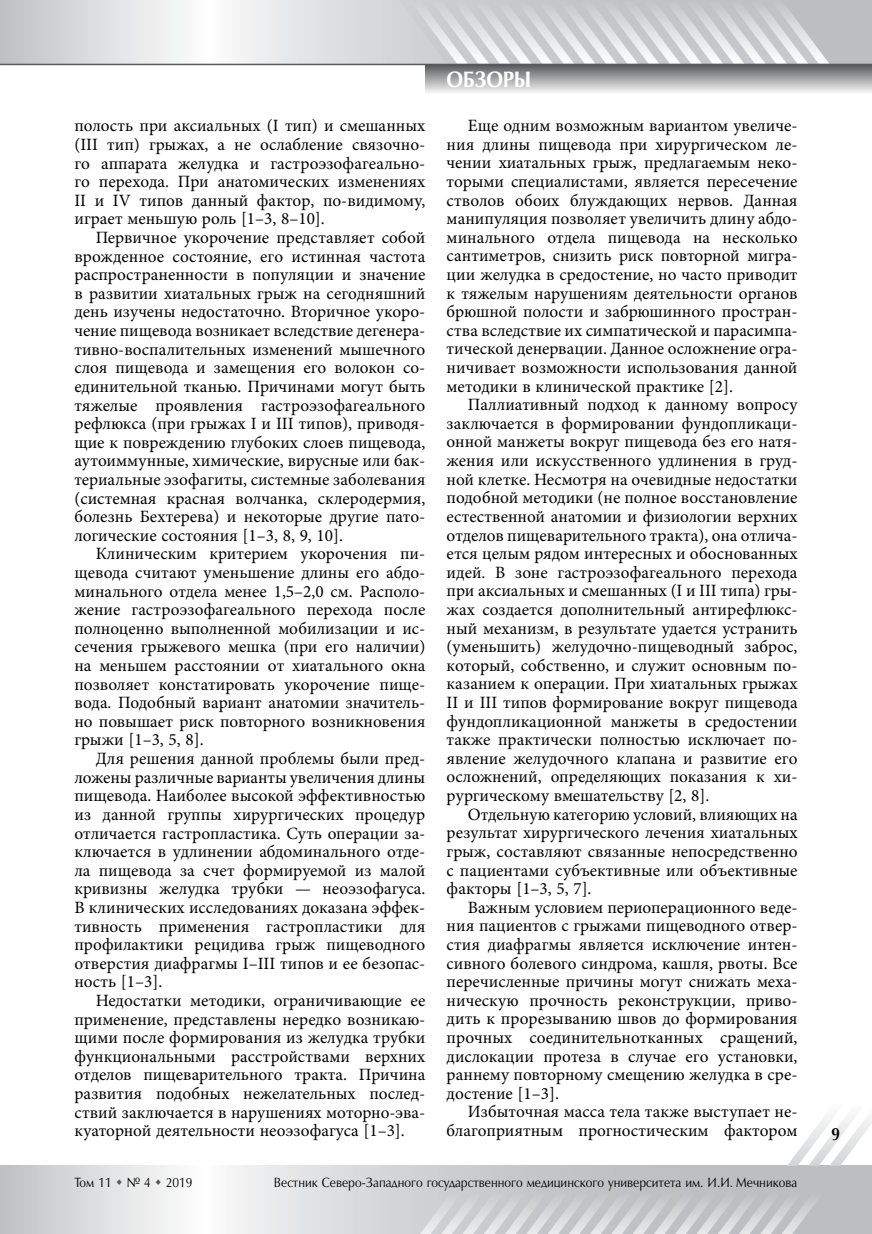
<style>
.page{position:relative;width:872px;height:1234px;background:#fff}
.page>*{position:absolute;margin:0;border:0;box-sizing:border-box;transform-origin:0 0}
.t1{font:700 22.5px "Optimum AP";color:#fff;scale:.9 1}
.t2{font:700 18px "Optimum AP";color:#000;scale:.85 1}
.t3{font:17.25px/18.6px "Minion Pro";color:#000;text-align:justify}
.t4{font:13.5px "Optimum AP";color:#000;scale:.9 1}
</style>
<div class="page">
<svg style="left:0;top:0;width:872px;height:64px"></svg>
<svg style="left:0;top:1165px;width:404px;height:68px"></svg>
<div style="left:425px;top:64px;width:447px;height:30px;background:linear-gradient(to bottom,#555658,#f4f4f4)"></div>
<svg style="left:383px;top:0;width:446px;height:64px;background:#d1d2d4"></svg>
<hr style="left:0;top:64px;width:872px;height:1px;background:#58595b">
<svg style="left:404px;top:1116px;width:468px;height:117px"></svg>
<div style="left:862px;top:1130px;width:10px;height:28px;background:#fff"></div>
<svg style="left:117px;top:1178px;width:5px;height:6px"></svg>
<svg style="left:156px;top:1178px;width:5px;height:6px"></svg>
<p class="t3" style="left:74px;top:117px;width:352px">полость при аксиальных (I тип) и смешанных (III тип) грыжах, а не ослабление связочно&shy;го аппарата желудка и гастроэзофагеально&shy;го перехода. При анатомических изменениях II и IV типов данный фактор, по-видимому, играет меньшую роль [1–3, 8–10].</p>
<p class="t3" style="left:74px;top:228px;width:352px;text-indent:21px">Первичное укорочение представляет собой врожденное состояние, его истинная частота распространенности в популяции и значение в развитии хиатальных грыж на сегодняшний день изучены недостаточно. Вторичное укоро&shy;чение пищевода возникает вследствие дегенера&shy;тивно-воспалительных изменений мышечного слоя пищевода и замещения его волокон со&shy;единительной тканью. Причинами могут быть тяжелые проявления гастроэзофагеального рефлюкса (при грыжах I и III типов), приводя&shy;щие к повреждению глубоких слоев пищевода, аутоиммунные, химические, вирусные или бак&shy;териальные эзофагиты, системные заболевания (системная красная волчанка, склеродермия, болезнь Бехтерева) и некоторые другие пато&shy;логические состояния [1–3, 8, 9, 10].</p>
<p class="t3" style="left:74px;top:544px;width:352px;text-indent:21px">Клиническим критерием укорочения пи&shy;щевода считают уменьшение длины его абдо&shy;минального отдела менее 1,5–2,0 см. Располо&shy;жение гастроэзофагеального перехода после полноценно выполненной мобилизации и ис&shy;сечения грыжевого мешка (при его наличии) на меньшем расстоянии от хиатального окна позволяет констатировать укорочение пище&shy;вода. Подобный вариант анатомии значитель&shy;но повышает риск повторного возникновения грыжи [1–3, 5, 8].</p>
<p class="t3" style="left:74px;top:749px;width:352px;text-indent:21px">Для решения данной проблемы были пред&shy;ложены различные варианты увеличения длины пищевода. Наиболее высокой эффективностью из данной группы хирургических процедур отличается гастропластика. Суть операции за&shy;ключается в удлинении абдоминального отде&shy;ла пищевода за счет формируемой из малой кривизны желудка трубки — неоэзофагуса.<br>В клинических исследованиях доказана эффек&shy;тивность применения гастропластики для профилактики рецидива грыж пищеводного отверстия диафрагмы I–III типов и ее безопас&shy;ность [1–3].</p>
<p class="t3" style="left:74px;top:991px;width:352px;text-indent:21px">Недостатки методики, ограничивающие ее применение, представлены нередко возникаю&shy;щими после формирования из желудка трубки функциональными расстройствами верхних отделов пищеварительного тракта. Причина развития подобных нежелательных послед&shy;ствий заключается в нарушениях моторно-эва&shy;куаторной деятельности неоэзофагуса [1–3].</p>
<h1 class="t1" style="left:446px;top:67px;width:34px">Обзоры</h1>
<p class="t3" style="left:446px;top:116px;width:352px;text-align:left;text-indent:21px">Еще одним возможным вариантом увеличе&shy;ния длины пищевода при хирургическом ле&shy;чении хиатальных грыж, предлагаемым неко&shy;торыми специалистами, является пересечение стволов обоих блуждающих нервов. Данная манипуляция позволяет увеличить длину абдо&shy;минального отдела пищевода на несколько сантиметров, снизить риск повторной мигра&shy;ции желудка в средостение, но часто приводит к тяжелым нарушениям деятельности органов брюшной полости и забрюшинного простран&shy;ства вследствие их симпатической и парасимпа&shy;тической денервации. Данное осложнение огра&shy;ничивает возможности использования данной методики в клинической практике [2].</p>
<p class="t3" style="left:446px;top:395px;width:352px;text-indent:21px">Паллиативный подход к данному вопросу заключается в формировании фундопликаци&shy;онной манжеты вокруг пищевода без его натя&shy;жения или искусственного удлинения в груд&shy;ной клетке. Несмотря на очевидные недостатки подобной методики (не полное восстановление естественной анатомии и физиологии верхних отделов пищеварительного тракта), она отлича&shy;ется целым рядом интересных и обоснованных идей. В зоне гастроэзофагеального перехода при аксиальных и смешанных (I и III типа) гры&shy;жах создается дополнительный антирефлюкс&shy;ный механизм, в результате удается устранить (уменьшить) желудочно-пищеводный заброс, который, собственно, и служит основным по&shy;казанием к операции. При хиатальных грыжах II и III типов формирование вокруг пищевода фундопликационной манжеты в средостении также практически полностью исключает по&shy;явление желудочного клапана и развитие его осложнений, определяющих показания к хи&shy;рургическому вмешательству [2, 8].</p>
<p class="t3" style="left:446px;top:804px;width:352px;text-indent:21px">Отдельную категорию условий, влияющих на результат хирургического лечения хиатальных грыж, составляют связанные непосредственно с пациентами субъективные или объективные факторы [1–3, 5, 7].</p>
<p class="t3" style="left:446px;top:897px;width:352px;text-indent:21px">Важным условием периоперационного веде&shy;ния пациентов с грыжами пищеводного отвер&shy;стия диафрагмы является исключение интен&shy;сивного болевого синдрома, кашля, рвоты. Все перечисленные причины могут снижать меха&shy;ническую прочность реконструкции, приво&shy;дить к прорезыванию швов до формирования прочных соединительнотканных сращений, дислокации протеза в случае его установки, раннему повторному смещению желудка в сре&shy;достение [1–3].</p>
<p class="t3" style="left:446px;top:1102px;width:352px;text-align:right">Избыточная масса тела также выступает не&shy;благоприятным прогностическим фактором</p>
<p class="t4" style="left:74px;top:1175px;width:133px">Том 11 № 4 2019</p>
<p class="t4" style="left:274px;top:1175px;width:583px">Вестник Северо-Западного государственного медицинского университета им. И.И. Мечникова</p>
<p class="t2" style="left:831px;top:1124px;width:11px">9</p>
</div>
